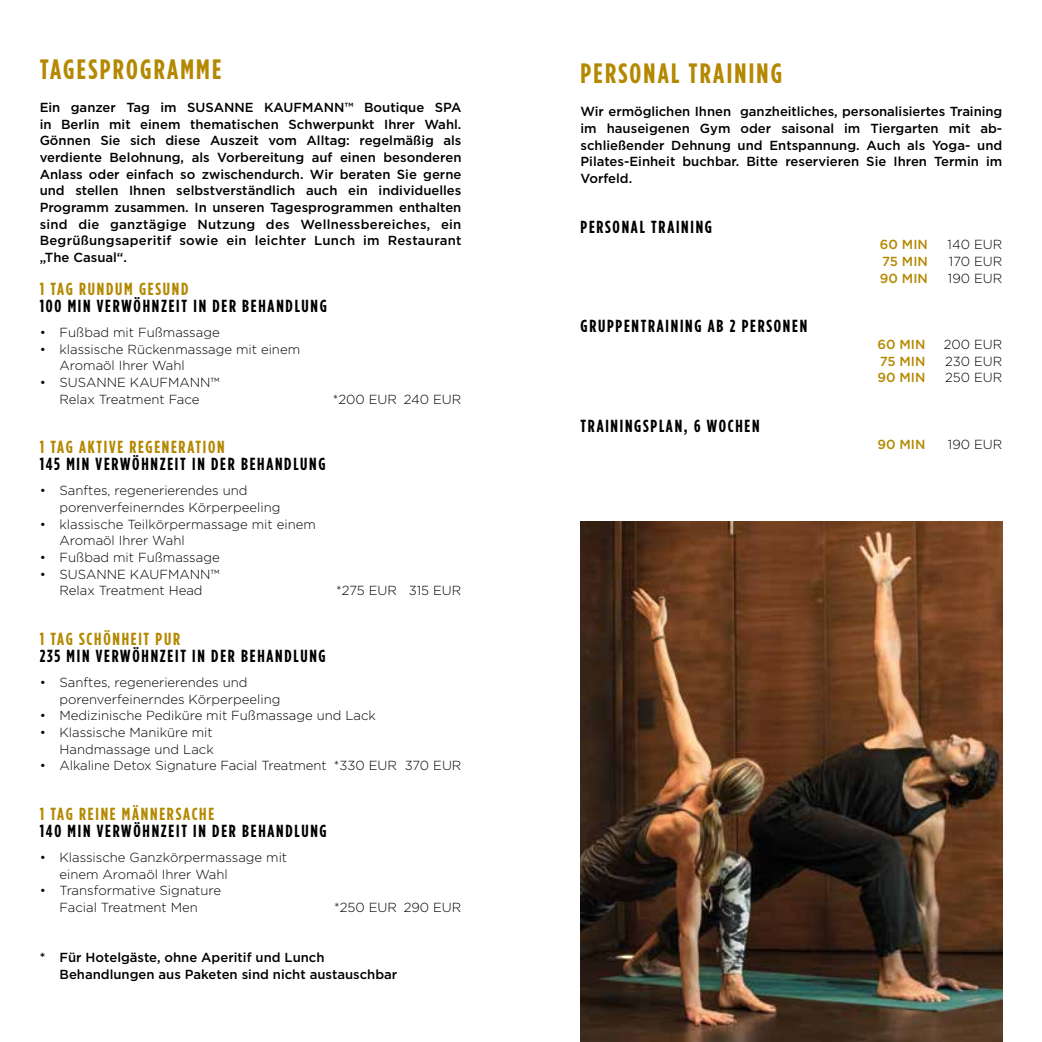
<style>
.page{position:relative;width:1042px;height:1042px;background:#fff}
.page>*{position:absolute;margin:0;border:0;box-sizing:border-box;transform-origin:0 0}
.t1{font:700 condensed 28px "Gotham HTF";letter-spacing:.08em;color:#b48800}
.t2{font:700 condensed 17.5px "Gotham HTF";letter-spacing:.1em;color:#000}
.t3{font:700 condensed 17.5px "Gotham HTF";letter-spacing:.1em;color:#b48800}
.t4{font:500 13.12px/16.6px "Gotham HTF";color:#000;text-align:justify}
.t5{font:300 13.12px/16.6px "Gotham HTF";color:#000}
.t6{font:500 13.12px "Gotham HTF";color:#b48800}
</style>
<div class="page">
<img style="left:580px;top:521px;width:422px;height:521px">
<h1 class="t1" style="left:40px;top:53px;width:183px">TAGESPROGRAMME</h1>
<p class="t4" style="left:40px;top:99px;width:423px">Ein ganzer Tag im SUSANNE KAUFMANN™ Boutique SPA in Berlin mit einem thematischen Schwerpunkt Ihrer Wahl.<br>Gönnen Sie sich diese Auszeit vom Alltag: regelmäßig als verdiente Belohnung, als Vorbereitung auf einen besonderen Anlass oder einfach so zwischendurch. Wir beraten Sie gerne und stellen Ihnen selbstverständlich auch ein individuelles Programm zusammen. In unseren Tagesprogrammen enthalten sind die ganztägige Nutzung des Wellnessbereiches, ein Begrüßungsaperitif sowie ein leichter Lunch im Restaurant „The Casual“.</p>
<h2 class="t3" style="left:40px;top:279px;width:150px">1 TAG RUNDUM GESUND</h2>
<h2 class="t2" style="left:40px;top:296px;width:289px">100 MIN VERWÖHNZEIT IN DER BEHANDLUNG</h2>
<p class="t5" style="left:40px;top:324px;width:181px">• Fußbad mit Fußmassage</p>
<p class="t5" style="left:60px;top:341px;width:242px;text-indent:-20px">• klassische Rückenmassage mit einem<br>Aromaöl Ihrer Wahl</p>
<p class="t5" style="left:40px;top:374px;width:181px;text-align:center">• SUSANNE KAUFMANN™<br>Relax Treatment Face</p>
<p class="t5" style="left:333px;top:390px;width:130px">*200 EUR 240 EUR</p>
<h2 class="t3" style="left:40px;top:437px;width:187px">1 TAG AKTIVE REGENERATION</h2>
<h2 class="t2" style="left:40px;top:454px;width:287px">145 MIN VERWÖHNZEIT IN DER BEHANDLUNG</h2>
<p class="t5" style="left:60px;top:482px;width:222px;text-indent:-20px">• Sanftes, regenerierendes und porenverfeinerndes Körperpeeling</p>
<p class="t5" style="left:60px;top:516px;width:258px;text-indent:-20px">• klassische Teilkörpermassage mit einem<br>Aromaöl Ihrer Wahl</p>
<p class="t5" style="left:40px;top:549px;width:181px">• Fußbad mit Fußmassage</p>
<p class="t5" style="left:40px;top:565px;width:181px;text-align:center">• SUSANNE KAUFMANN™<br>Relax Treatment Head</p>
<p class="t5" style="left:336px;top:582px;width:127px">*275 EUR 315 EUR</p>
<h2 class="t3" style="left:40px;top:629px;width:142px">1 TAG SCHÖNHEIT PUR</h2>
<h2 class="t2" style="left:40px;top:646px;width:287px">235 MIN VERWÖHNZEIT IN DER BEHANDLUNG</h2>
<p class="t5" style="left:60px;top:674px;width:222px;text-indent:-20px">• Sanftes, regenerierendes und porenverfeinerndes Körperpeeling</p>
<p class="t5" style="left:40px;top:707px;width:338px">• Medizinische Pediküre mit Fußmassage und Lack</p>
<p class="t5" style="left:40px;top:724px;width:175px;text-align:right">• Klassische Maniküre mit<br>Handmassage und Lack</p>
<p class="t5" style="left:40px;top:757px;width:423px">• Alkaline Detox Signature Facial Treatment *330 EUR 370 EUR</p>
<h2 class="t3" style="left:40px;top:804px;width:176px">1 TAG REINE MÄNNERSACHE</h2>
<h2 class="t2" style="left:40px;top:821px;width:288px">140 MIN VERWÖHNZEIT IN DER BEHANDLUNG</h2>
<p class="t5" style="left:60px;top:849px;width:229px;text-indent:-20px">• Klassische Ganzkörpermassage mit einem Aromaöl Ihrer Wahl</p>
<p class="t5" style="left:40px;top:882px;width:183px;text-align:center">• Transformative Signature<br>Facial Treatment Men</p>
<p class="t5" style="left:334px;top:899px;width:129px">*250 EUR 290 EUR</p>
<p class="t4" style="left:60px;top:949px;width:339px;text-indent:-20px">* Für Hotelgäste, ohne Aperitif und Lunch<br>Behandlungen aus Paketen sind nicht austauschbar</p>
<h1 class="t1" style="left:580px;top:57px;width:203px">PERSONAL TRAINING</h1>
<p class="t4" style="left:580px;top:103px;width:423px">Wir ermöglichen Ihnen ganzheitliches, personalisiertes Training im hauseigenen Gym oder saisonal im Tiergarten mit ab&shy;schließender Dehnung und Entspannung. Auch als Yoga- und Pilates-Einheit buchbar. Bitte reservieren Sie Ihren Termin im Vorfeld.</p>
<h2 class="t2" style="left:580px;top:217px;width:133px">PERSONAL TRAINING</h2>
<p class="t6" style="left:880px;top:237px;width:49px">60 MIN</p>
<p class="t5" style="left:947px;top:236px;width:56px">140 EUR</p>
<p class="t6" style="left:882px;top:254px;width:47px">75 MIN</p>
<p class="t5" style="left:949px;top:253px;width:55px">170 EUR</p>
<p class="t6" style="left:880px;top:270px;width:49px">90 MIN</p>
<p class="t5" style="left:948px;top:269px;width:56px">190 EUR</p>
<h2 class="t2" style="left:580px;top:316px;width:228px">GRUPPENTRAINING AB 2 PERSONEN</h2>
<p class="t6" style="left:877px;top:337px;width:49px">60 MIN</p>
<p class="t5" style="left:943px;top:336px;width:60px">200 EUR</p>
<p class="t6" style="left:879px;top:354px;width:47px">75 MIN</p>
<p class="t5" style="left:945px;top:353px;width:59px">230 EUR</p>
<p class="t6" style="left:877px;top:370px;width:49px">90 MIN</p>
<p class="t5" style="left:945px;top:369px;width:59px">250 EUR</p>
<h2 class="t2" style="left:580px;top:416px;width:181px">TRAININGSPLAN, 6 WOCHEN</h2>
<p class="t6" style="left:877px;top:437px;width:49px">90 MIN</p>
<p class="t5" style="left:948px;top:436px;width:56px">190 EUR</p>
</div>
